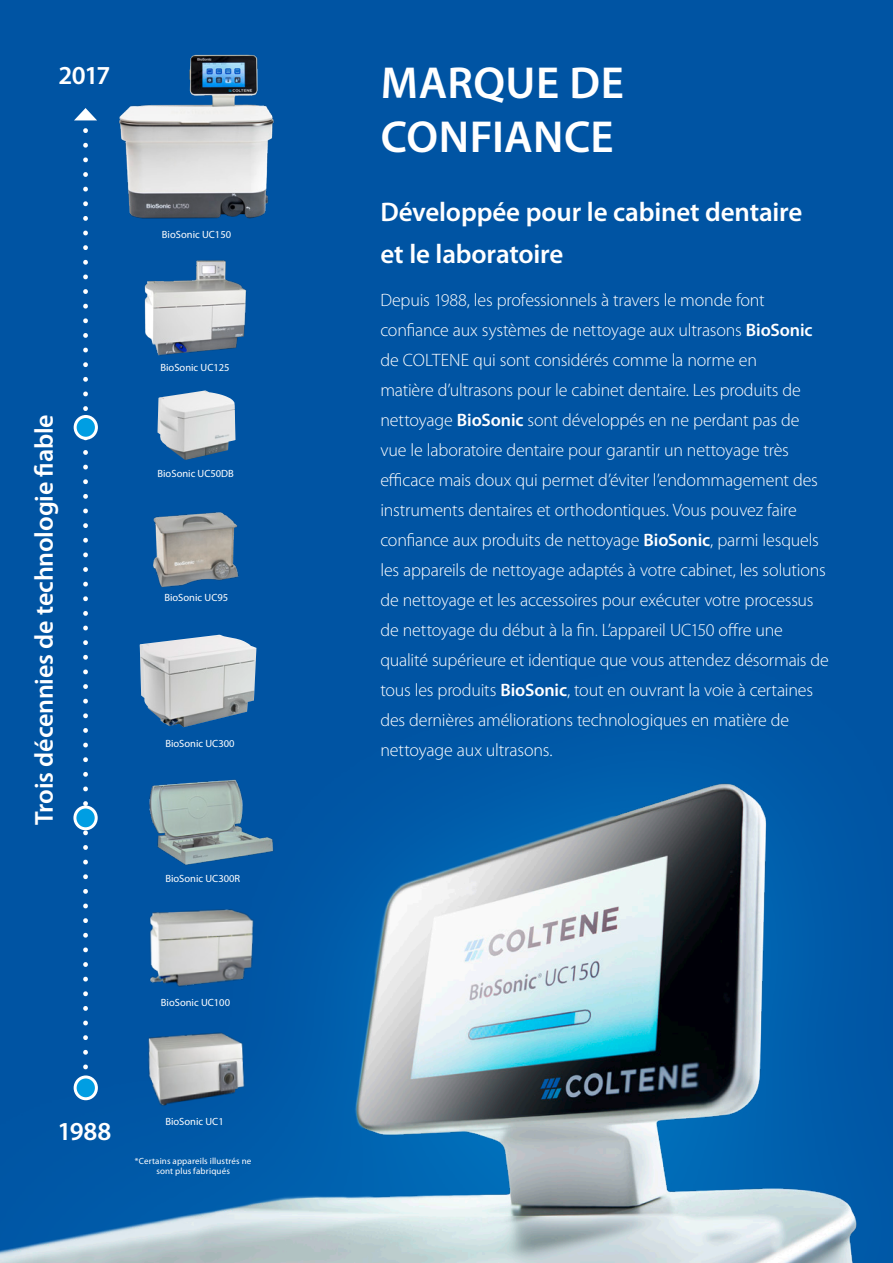
<style>
.page{position:relative;width:893px;height:1263px;background:#0054a3}
.page>*{position:absolute;margin:0;border:0;box-sizing:border-box;transform-origin:0 0}
.t1{font:600 45px/54px "Myriad Pro";letter-spacing:.01em;color:#fff}
.t2{font:600 27px/42px "Myriad Pro";letter-spacing:-.005em;color:#fff}
.t3{font:600 25.95px "Myriad Pro";letter-spacing:-.01em;color:#fff}
.t4{font:300 18px/30px "Myriad Pro";letter-spacing:-.01em;color:#fff}
.t5{font:10.5px "Myriad Pro";color:#fff}
.t6{font:9px/10.8px "Myriad Pro";letter-spacing:.015em;color:#fff;text-align:center}
.s1{font-weight:600}
</style>
<div class="page">
<img style="left:0;top:727px;width:857px;height:536px">
<img style="left:157px;top:390px;width:79px;height:70px">
<img style="left:144px;top:260px;width:103px;height:96px">
<img style="left:153px;top:512px;width:86px;height:76px">
<img style="left:140px;top:635px;width:116px;height:92px">
<img style="left:119px;top:54px;width:155px;height:165px">
<img style="left:135px;top:780px;width:143px;height:87px">
<img style="left:123px;top:893px;width:155px;height:105px">
<img style="left:130px;top:1017px;width:126px;height:95px">
<svg style="left:83px;top:131px;width:5px;height:944px"></svg>
<svg style="left:74px;top:108px;width:23px;height:12px"></svg>
<div style="left:76px;top:1076px;width:19px;height:20px;background:#fff;border-radius:50%"></div>
<div style="left:75px;top:1077px;width:21px;height:22px;background:#009ee3;border-radius:50%"></div>
<div style="left:74px;top:1075px;width:24px;height:25px;border:3px solid #fff;border-radius:50%"></div>
<div style="left:75px;top:416px;width:21px;height:22px;background:#009ee3;border-radius:50%"></div>
<div style="left:74px;top:415px;width:24px;height:25px;border:3px solid #fff;border-radius:50%"></div>
<svg style="left:75px;top:807px;width:21px;height:22px"></svg>
<div style="left:73px;top:805px;width:25px;height:25px;border:3px solid #fff;border-radius:50%"></div>
<h3 class="t3" style="left:58px;top:61px;width:53px">2017</h3>
<p class="t5" style="left:162px;top:228px;width:71px">BioSonic UC150</p>
<h3 class="t3" style="left:30px;top:825px;width:412px;rotate:-90deg">Trois décennies de technologie fiable</h3>
<p class="t5" style="left:160px;top:362px;width:71px">BioSonic UC125</p>
<p class="t5" style="left:158px;top:468px;width:78px">BioSonic UC50DB</p>
<p class="t5" style="left:164px;top:592px;width:65px">BioSonic UC95</p>
<p class="t5" style="left:165px;top:738px;width:71px">BioSonic UC300</p>
<p class="t5" style="left:165px;top:873px;width:76px">BioSonic UC300R</p>
<p class="t5" style="left:161px;top:997px;width:71px">BioSonic UC100</p>
<h3 class="t3" style="left:57px;top:1116px;width:55px">1988</h3>
<p class="t5" style="left:165px;top:1116px;width:60px">BioSonic UC1</p>
<p class="t6" style="left:135px;top:1155px;width:118px">*Certains appareils illustrés ne sont plus fabriqués</p>
<h1 class="t1" style="left:381px;top:56px;width:245px">MARQUE DE<br>CONFIANCE</h1>
<h2 class="t2" style="left:380px;top:191px;width:424px">Développée pour le cabinet dentaire et le laboratoire</h2>
<p class="t4" style="left:380px;top:285px;width:450px">Depuis 1988, les professionnels à travers le monde font confiance aux systèmes de nettoyage aux ultrasons <span class="s1">BioSonic </span>de COLTENE qui sont considérés comme la norme en<br>matière d’ultrasons pour le cabinet dentaire. Les produits de nettoyage <span class="s1">BioSonic</span> sont développés en ne perdant pas de vue le laboratoire dentaire pour garantir un nettoyage très efficace mais doux qui permet d’éviter l’endommagement des instruments dentaires et orthodontiques. Vous pouvez faire confiance aux produits de nettoyage <span class="s1">BioSonic</span>, parmi lesquels les appareils de nettoyage adaptés à votre cabinet, les solutions de nettoyage et les accessoires pour exécuter votre processus de nettoyage du début à la fin. L’appareil UC150 offre une qualité supérieure et identique que vous attendez désormais de tous les produits <span class="s1">BioSonic</span>, tout en ouvrant la voie à certaines des dernières améliorations technologiques en matière de nettoyage aux ultrasons.</p>
</div>
